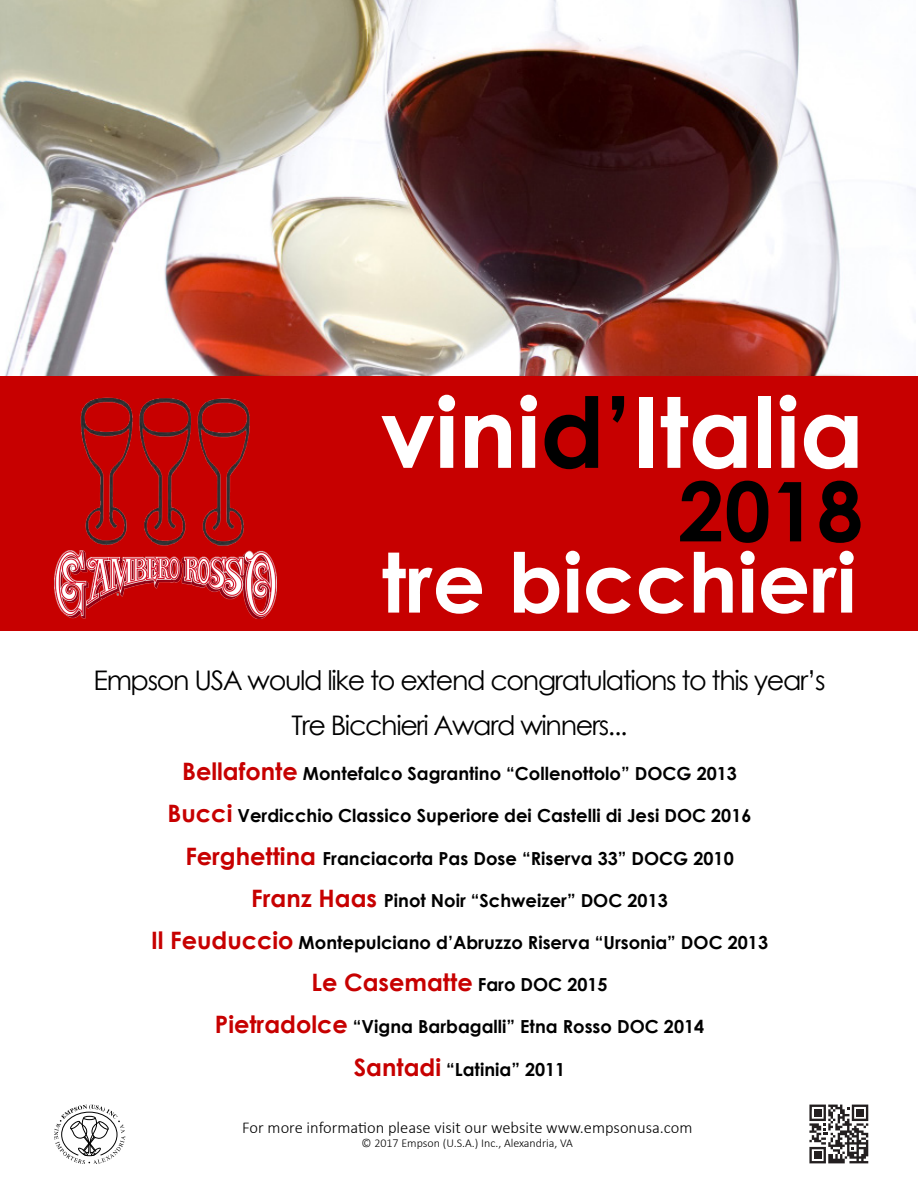
<style>
.page{position:relative;width:918px;height:1188px;background:#fff}
.page>*{position:absolute;margin:0;border:0;box-sizing:border-box;transform-origin:0 0}
.t1{font:700 97.5px "Century Gothic";color:#fff}
.t2{font:700 82.5px "Century Gothic";color:#fff}
.t3{font:700 82.5px "Century Gothic";color:#000}
.t4{font:27px "Century Gothic";letter-spacing:-.05em;color:#010001}
.t5{font:700 24px "Century Gothic";color:#c70000}
.t6{font:700 18px "Century Gothic";color:#000}
.t7{font:300 16.5px "Calibri";color:#000}
.t8{font:300 12px "Calibri";color:#000}
.s1{color:#000}
.s2{font-size:24px;color:#c70000}
.s3{font-size:18px;color:#000}
</style>
<div class="page">
<img style="left:0;top:0;width:916px;height:376px">
<div style="left:0;top:376px;width:918px;height:255px;background:#c70000"></div>
<img style="left:54px;top:551px;width:222px;height:67px">
<img style="left:73px;top:397px;width:186px;height:155px">
<svg style="left:54px;top:1105px;width:71px;height:58px"></svg>
<svg style="left:809px;top:1105px;width:59px;height:58px"></svg>
<p class="t1" style="left:380px;top:358px;width:485px">vini<span class="s1">d’</span>Italia</p>
<p class="t3" style="left:678px;top:449px;width:186px">2018</p>
<p class="t2" style="left:381px;top:520px;width:477px">tre bicchieri</p>
<p class="t4" style="left:94px;top:661px;width:734px">Empson USA would like to extend congratulations to this year’s</p>
<p class="t4" style="left:292px;top:706px;width:338px">Tre Bicchieri Award winners...</p>
<p class="t6" style="left:182px;top:760px;width:556px"><span class="s2">Bellafonte</span> Montefalco Sagrantino “Collenottolo” DOCG 2013</p>
<p class="t6" style="left:168px;top:802px;width:585px"><span class="s2">Bucci</span> Verdicchio Classico Superiore dei Castelli di Jesi DOC 2016</p>
<p class="t6" style="left:185px;top:844px;width:550px"><span class="s2">Ferghettina</span> Franciacorta Pas Dose “Riserva 33” DOCG 2010</p>
<p class="t6" style="left:251px;top:887px;width:418px"><span class="s2">Franz Haas</span> Pinot Noir “Schweizer” DOC 2013</p>
<p class="t6" style="left:151px;top:929px;width:619px"><span class="s2">Il Feuduccio</span> Montepulciano d’Abruzzo Riserva “Ursonia” DOC 2013</p>
<p class="t5" style="left:311px;top:964px;width:298px">Le Casematte <span class="s3">Faro DOC 2015</span></p>
<p class="t6" style="left:215px;top:1013px;width:491px"><span class="s2">Pietradolce</span> “Vigna Barbagalli” Etna Rosso DOC 2014</p>
<p class="t6" style="left:354px;top:1055px;width:213px"><span class="s2">Santadi</span> “Latinia” 2011</p>
<p class="t7" style="left:242px;top:1117px;width:452px">For more information please visit our website www.empsonusa.com</p>
<p class="t8" style="left:362px;top:1136px;width:213px">© 2017 Empson (U.S.A.) Inc., Alexandria, VA</p>
</div>
